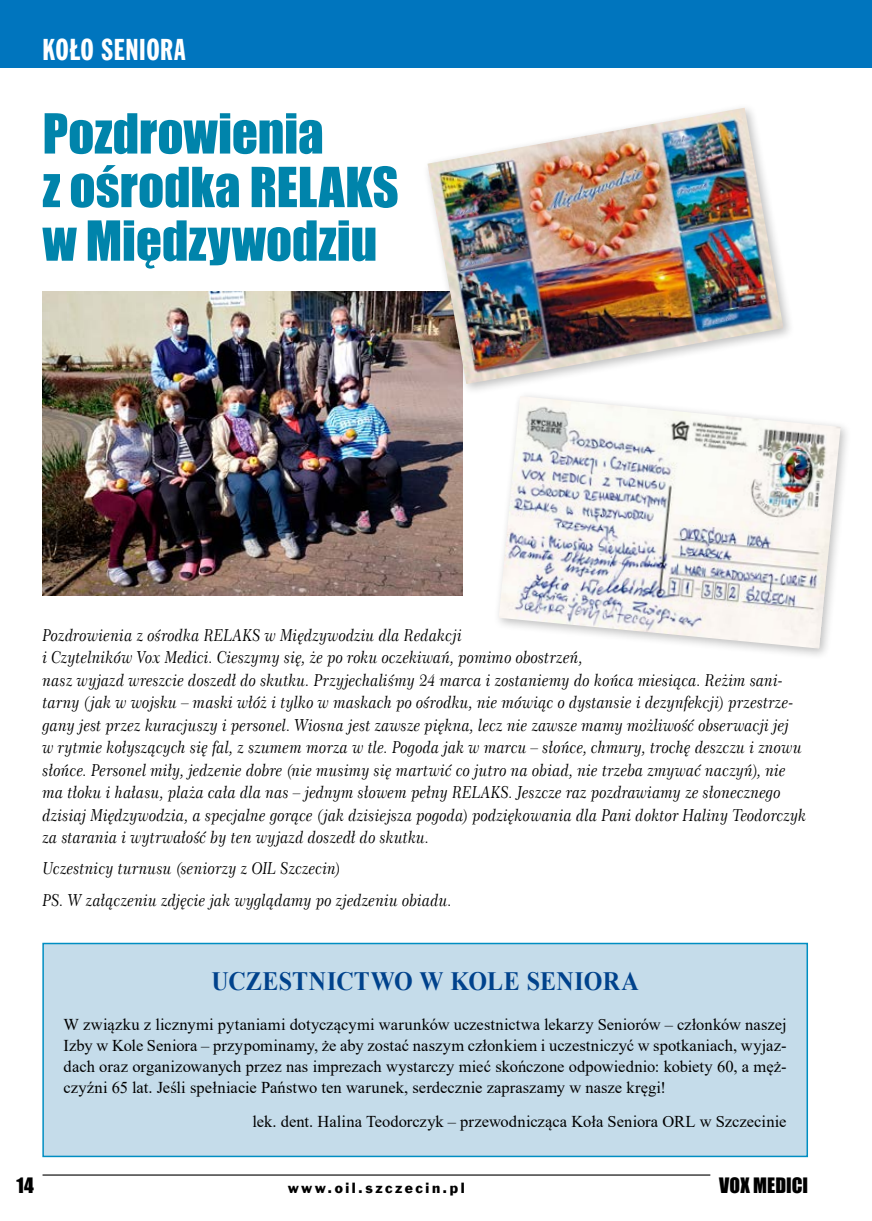
<style>
.page{position:relative;width:872px;height:1221px;background:#fff}
.page>*{position:absolute;margin:0;border:0;box-sizing:border-box;transform-origin:0 0}
.t1{font:51px/53.6px "Impact";color:#0084ab}
.t2{font:30px "Frank Goth X Cn EU";letter-spacing:.02em;color:#fff}
.t3{font:700 26.4px "Times New Roman";letter-spacing:.005em;color:#00428c;scale:.91 1}
.t4{font:19.5px "Impact";color:#000}
.t5{font:italic 16.5px/22.5px "Century 751 No 2 EU";color:#000;scale:.91 1}
.t6{font:16.5px/21px "Times New Roman";letter-spacing:.005em;color:#000;text-align:justify}
.t7{font:13.5px "Frank Goth EU";letter-spacing:.185em;color:#000}
</style>
<div class="page">
<div style="left:0;top:0;width:872px;height:68px;background:#0075be"></div>
<hr style="left:43px;top:1174px;width:667px;height:1px;background:#000">
<img style="left:43px;top:292px;width:419px;height:303px">
<div style="left:42px;top:942px;width:766px;height:215px;background:#c5dcea;border:2px solid #008ec2"></div>
<div style="left:493px;top:390px;width:359px;height:270px;background:#000;opacity:.25"></div>
<img style="left:499px;top:396px;width:341px;height:252px">
<div style="left:422px;top:102px;width:372px;height:293px;background:#000;opacity:.25"></div>
<img style="left:427px;top:108px;width:356px;height:276px">
<h2 class="t2" style="left:43px;top:31px;width:145px">KOŁO SENIORA</h2>
<h1 class="t1" style="left:43px;top:105px;width:358px">Pozdrowienia<br>z ośrodka RELAKS w Międzywodziu</h1>
<p class="t5" style="left:43px;top:624px;width:841px">Pozdrowienia z ośrodka RELAKS w Międzywodziu dla Redakcji<br>i Czytelników Vox Medici. Cieszymy się, że po roku oczekiwań, pomimo obostrzeń,<br>nasz wyjazd wreszcie doszedł do skutku. Przyjechaliśmy 24 marca i zostaniemy do końca miesiąca. Reżim sani&shy;tarny (jak w wojsku – maski włóż i tylko w maskach po ośrodku, nie mówiąc o dystansie i dezynfekcji) przestrze&shy;gany jest przez kuracjuszy i personel. Wiosna jest zawsze piękna, lecz nie zawsze mamy możliwość obserwacji jej<br>w rytmie kołyszących się fal, z szumem morza w tle. Pogoda jak w marcu – słońce, chmury, trochę deszczu i znowu słońce. Personel miły, jedzenie dobre (nie musimy się martwić co jutro na obiad, nie trzeba zmywać naczyń), nie ma tłoku i hałasu, plaża cała dla nas – jednym słowem pełny RELAKS. Jeszcze raz pozdrawiamy ze słonecznego dzisiaj Międzywodzia, a specjalne gorące (jak dzisiejsza pogoda) podziękowania dla Pani doktor Haliny Teodorczyk za starania i wytrwałość by ten wyjazd doszedł do skutku.</p>
<p class="t5" style="left:43px;top:853px;width:451px;line-height:31px">Uczestnicy turnusu (seniorzy z OIL Szczecin)<br>PS. W załączeniu zdjęcie jak wyglądamy po zjedzeniu obiadu.</p>
<h3 class="t3" style="left:211px;top:961px;width:471px">UCZESTNICTWO W KOLE SENIORA</h3>
<p class="t6" style="left:63px;top:1013px;width:724px">W związku z licznymi pytaniami dotyczącymi warunków uczestnictwa lekarzy Seniorów – członków naszej Izby w Kole Seniora – przypominamy, że aby zostać naszym członkiem i uczestniczyć w spotkaniach, wyjaz&shy;dach oraz organizowanych przez nas imprezach wystarczy mieć skończone odpowiednio: kobiety 60, a męż&shy;czyźni 65 lat. Jeśli spełniacie Państwo ten warunek, serdecznie zapraszamy w nasze kręgi!</p>
<p class="t6" style="left:252px;top:1109px;width:535px">lek. dent. Halina Teodorczyk – przewodnicząca Koła Seniora ORL w Szczecinie</p>
<p class="t4" style="left:17px;top:1169px;width:19px">14</p>
<p class="t7" style="left:288px;top:1179px;width:178px">www.oil.szczecin.pl</p>
<p class="t4" style="left:719px;top:1169px;width:90px">VOX MEDICI</p>
</div>
